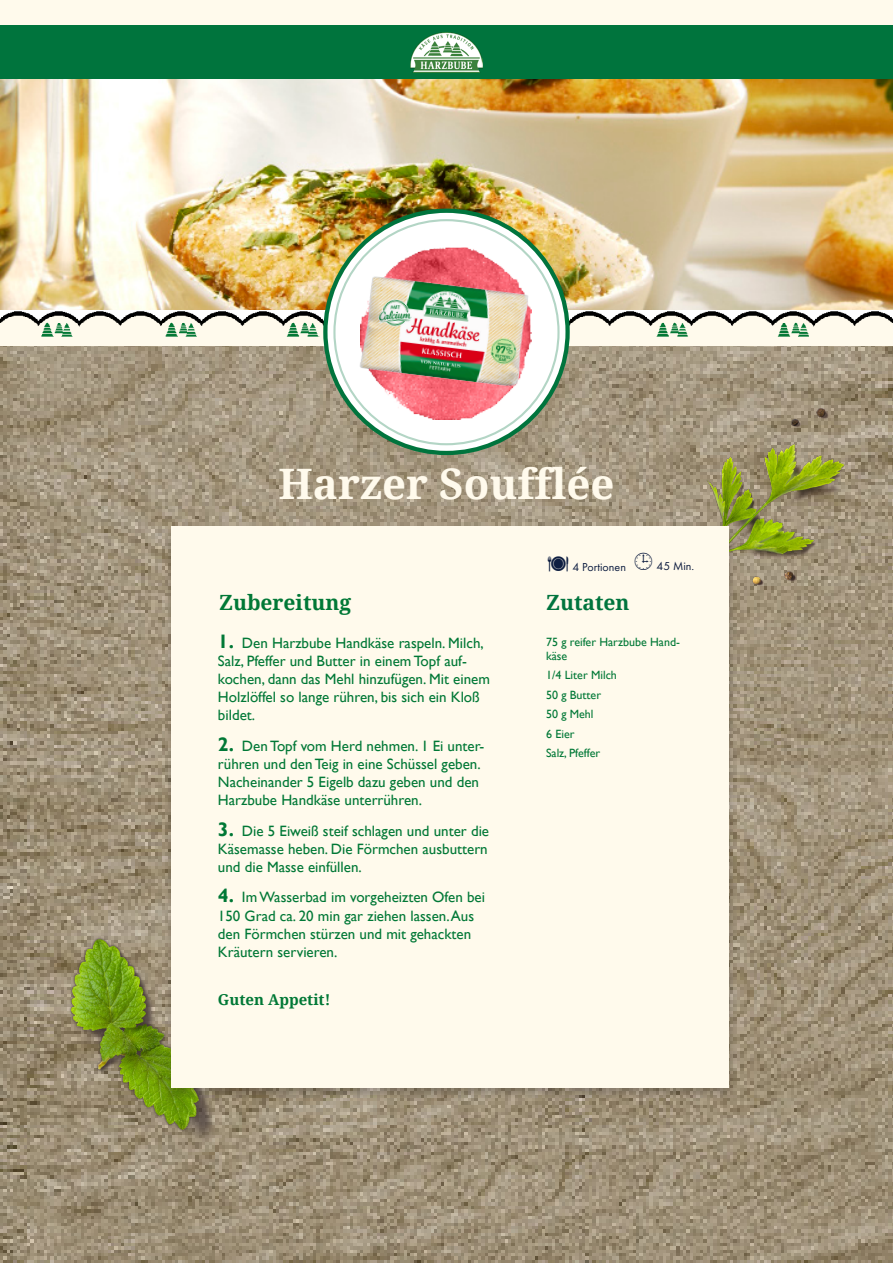
<style>
.page{position:relative;width:893px;height:1263px;background:#fff}
.page>*{position:absolute;margin:0;border:0;box-sizing:border-box;transform-origin:0 0}
.t1{font:700 42px "Droid Serif";color:#fffaec}
.t2{font:700 21px "Droid Serif";color:#007836}
.t3{font:700 21px "Droid Serif";color:#00743d}
.t4{font:15px/18px "Gill Sans";color:#007836}
.t5{font:700 15px "Droid Serif";color:#007836}
.Zutaten{font:12px/13.5px "Gill Sans";color:#007836}
.t6{font:12px "Futura PT";color:#0e1e41}
.t7{font:12px "Futura PT";color:#0c1b3e}
.s1{font-weight:700;font-size:19.5px}
</style>
<div class="page">
<img style="left:0;top:79px;width:893px;height:1184px">
<img style="left:0;top:310px;width:893px;height:61px">
<img style="left:65px;top:935px;width:154px;height:221px">
<div style="left:0;top:0;width:893px;height:26px;background:#fffaec"></div>
<div style="left:0;top:26px;width:893px;height:53px;background:#00743d"></div>
<svg style="left:325px;top:211px;width:243px;height:242px"></svg>
<img style="left:701px;top:402px;width:147px;height:189px">
<div style="left:164px;top:524px;width:574px;height:578px;background:#231f20;opacity:.25"></div>
<div style="left:171px;top:526px;width:557px;height:561px;background:#fffaec"></div>
<img style="left:411px;top:32px;width:71px;height:41px">
<img style="left:360px;top:247px;width:171px;height:173px">
<img style="left:351px;top:266px;width:189px;height:132px">
<p class="t1" style="left:279px;top:459px;width:337px">Harzer Soufflée</p>
<p class="t2" style="left:219px;top:591px;width:134px">Zubereitung</p>
<p class="t4" style="left:218px;top:634px;width:274px"><span class="s1">1.</span> Den Harzbube Handkäse raspeln. Milch, Salz, Pfeffer und Butter in einem Topf auf&shy;kochen, dann das Mehl hinzufügen. Mit einem Holzlöffel so lange rühren, bis sich ein Kloß bildet.</p>
<p class="t4" style="left:218px;top:737px;width:268px"><span class="s1">2.</span> Den Topf vom Herd nehmen. 1 Ei unter&shy;rühren und den Teig in eine Schüssel geben.<br>Nacheinander 5 Eigelb dazu geben und den Harzbube Handkäse unterrühren.</p>
<p class="t4" style="left:218px;top:822px;width:273px;text-align:justify"><span class="s1">3.</span> Die 5 Eiweiß steif schlagen und unter die Käsemasse heben. Die Förmchen ausbuttern und die Masse einfüllen.</p>
<p class="t4" style="left:218px;top:889px;width:269px"><span class="s1">4.</span> Im Wasserbad im vorgeheizten Ofen bei 150 Grad ca. 20 min gar ziehen lassen. Aus den Förmchen stürzen und mit gehackten Kräutern servieren.</p>
<p class="t5" style="left:218px;top:991px;width:114px">Guten Appetit!</p>
<p class="t6" style="left:572px;top:560px;width:55px">4 Portionen</p>
<p class="t7" style="left:657px;top:559px;width:39px">45 Min.</p>
<p class="t3" style="left:546px;top:591px;width:85px">Zutaten</p>
<p class="Zutaten" style="left:546px;top:635px;width:135px">75 g reifer Harzbube Hand&shy;käse</p>
<p class="Zutaten" style="left:546px;top:668px;width:72px">1/4 Liter Milch</p>
<p class="Zutaten" style="left:546px;top:688px;width:57px">50 g Butter</p>
<p class="Zutaten" style="left:546px;top:707px;width:49px">50 g Mehl</p>
<p class="Zutaten" style="left:546px;top:727px;width:30px">6 Eier</p>
<p class="Zutaten" style="left:546px;top:746px;width:56px">Salz, Pfeffer</p>
</div>
